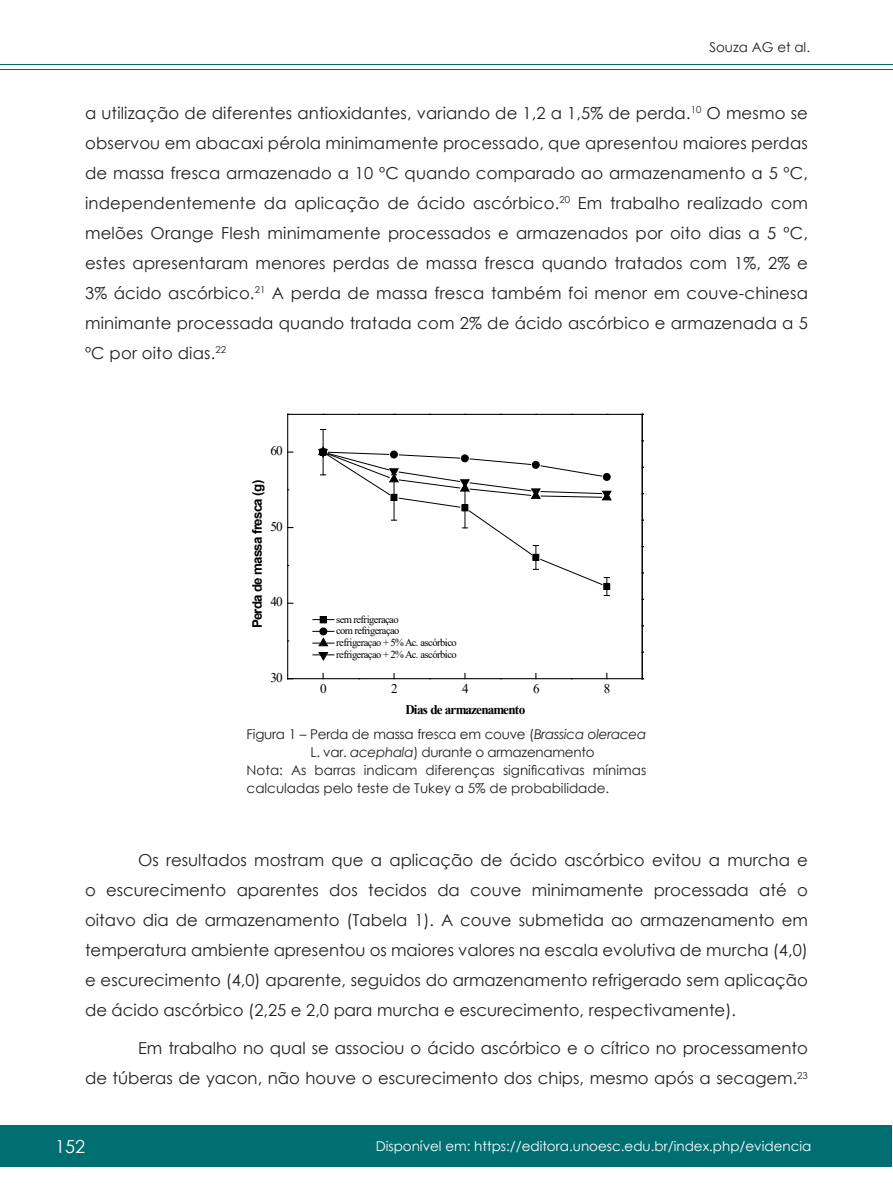
<style>
.page{position:relative;width:893px;height:1191px;background:#fff}
.page>*{position:absolute;margin:0;border:0;box-sizing:border-box;transform-origin:0 0}
.t1{font:18px "Century Gothic";color:#fff}
.TEXTO_Parágrafo{font:16.5px/30px "Century Gothic";color:#231f20;text-align:justify}
.LEGENDA{font:13.5px/18px "Century Gothic";color:#231f20}
.LEGENDA-2{font:13.5px/18px "Century Gothic";letter-spacing:-.02em;color:#231f20}
.t2{font:13.5px "Century Gothic";color:#fff}
.t3{font:700 13.35px "Times New Roman";letter-spacing:-.06em;color:#000}
.t4{font:13.35px "Times New Roman";letter-spacing:-.06em;color:#000}
.t5{font:700 13.05px "Arial";letter-spacing:-.055em;color:#000}
.t6{font:10.65px/11.7px "Times New Roman";letter-spacing:-.055em;color:#000}
.s1{font-style:italic}
</style>
<div class="page">
<div style="left:0;top:1125px;width:892px;height:41px;background:#016f71"></div>
<hr style="left:0;top:64px;width:893px;height:1px;background:#016f71">
<hr style="left:0;top:69px;width:893px;height:1px;background:#016f71">
<hr style="left:288px;top:678px;width:354px;height:1px;background:#000">
<hr style="left:287px;top:414px;width:1px;height:264px;background:#000">
<svg style="left:318px;top:429px;width:294px;height:167px"></svg>
<div style="left:320px;top:616px;width:6px;height:7px;background:#000"></div>
<div style="left:320px;top:616px;width:7px;height:7px;border:1px solid #000"></div>
<div style="left:320px;top:628px;width:7px;height:7px;background:#000;border-radius:50%"></div>
<div style="left:320px;top:627px;width:7px;height:8px;border:1px solid #000;border-radius:50%"></div>
<svg style="left:313px;top:631px;width:21px;height:15px"></svg>
<svg style="left:313px;top:652px;width:21px;height:9px"></svg>
<hr style="left:288px;top:414px;width:354px;height:1px;background:#000">
<hr style="left:642px;top:414px;width:1px;height:264px;background:#000">
<p class="LEGENDA" style="left:709px;top:38px;width:102px">Souza AG et al.</p>
<p class="TEXTO_Parágrafo" style="left:85px;top:97px;width:724px">a utilização de diferentes antioxidantes, variando de 1,2 a 1,5% de perda.<sup>10</sup> O mesmo se observou em abacaxi pérola minimamente processado, que apresentou maiores perdas de massa fresca armazenado a 10 ºC quando comparado ao armazenamento a 5 ºC, independentemente da aplicação de ácido ascórbico.<sup>20</sup> Em trabalho realizado com melões Orange Flesh minimamente processados e armazenados por oito dias a 5 ºC, estes apresentaram menores perdas de massa fresca quando tratados com 1%, 2% e 3% ácido ascórbico.<sup>21</sup> A perda de massa fresca também foi menor em couve-chinesa minimante processada quando tratada com 2% de ácido ascórbico e armazenada a 5 ºC por oito dias.<sup>22</sup></p>
<p class="t4" style="left:270px;top:441px;width:14px">60</p>
<p class="t5" style="left:248px;top:628px;width:150px;rotate:-90deg">Perda de massa fresca (g)</p>
<p class="t4" style="left:270px;top:517px;width:14px">50</p>
<p class="t4" style="left:270px;top:592px;width:14px">40</p>
<p class="t4" style="left:270px;top:668px;width:14px">30</p>
<p class="t6" style="left:336px;top:613px;width:122px">sem refrigeraçao<br>com refrigeraçao<br>refrigeraçao + 5% Ac. ascórbico refrigeraçao + 2% Ac. ascórbico</p>
<p class="t4" style="left:320px;top:679px;width:8px">0</p>
<p class="t4" style="left:391px;top:679px;width:8px">2</p>
<p class="t4" style="left:462px;top:679px;width:8px">4</p>
<p class="t4" style="left:533px;top:679px;width:8px">6</p>
<p class="t4" style="left:604px;top:679px;width:8px">8</p>
<p class="t3" style="left:405px;top:700px;width:121px">Dias de armazenamento</p>
<p class="LEGENDA-2" style="left:310px;top:725px;width:337px;text-indent:-64px">Figura 1 – Perda de massa fresca em couve (<span class="s1">Brassica oleracea<br></span>L. var. <span class="s1">acephala</span>) durante o armazenamento</p>
<p class="LEGENDA" style="left:247px;top:761px;width:401px">Nota: As barras indicam diferenças significativas mínimas calculadas pelo teste de Tukey a 5% de probabilidade.</p>
<p class="TEXTO_Parágrafo" style="left:85px;top:844px;width:724px;text-indent:53px">Os resultados mostram que a aplicação de ácido ascórbico evitou a murcha e o escurecimento aparentes dos tecidos da couve minimamente processada até o oitavo dia de armazenamento (Tabela 1). A couve submetida ao armazenamento em temperatura ambiente apresentou os maiores valores na escala evolutiva de murcha (4,0) e escurecimento (4,0) aparente, seguidos do armazenamento refrigerado sem aplicação de ácido ascórbico (2,25 e 2,0 para murcha e escurecimento, respectivamente).</p>
<p class="TEXTO_Parágrafo" style="left:85px;top:1033px;width:724px;text-align:right">Em trabalho no qual se associou o ácido ascórbico e o cítrico no processamento<br>de túberas de yacon, não houve o escurecimento dos chips, mesmo após a secagem.<sup>23</sup></p>
<p class="t1" style="left:55px;top:1134px;width:31px">152</p>
<p class="t2" style="left:376px;top:1137px;width:437px">Disponível em: https://editora.unoesc.edu.br/index.php/evidencia</p>
</div>
